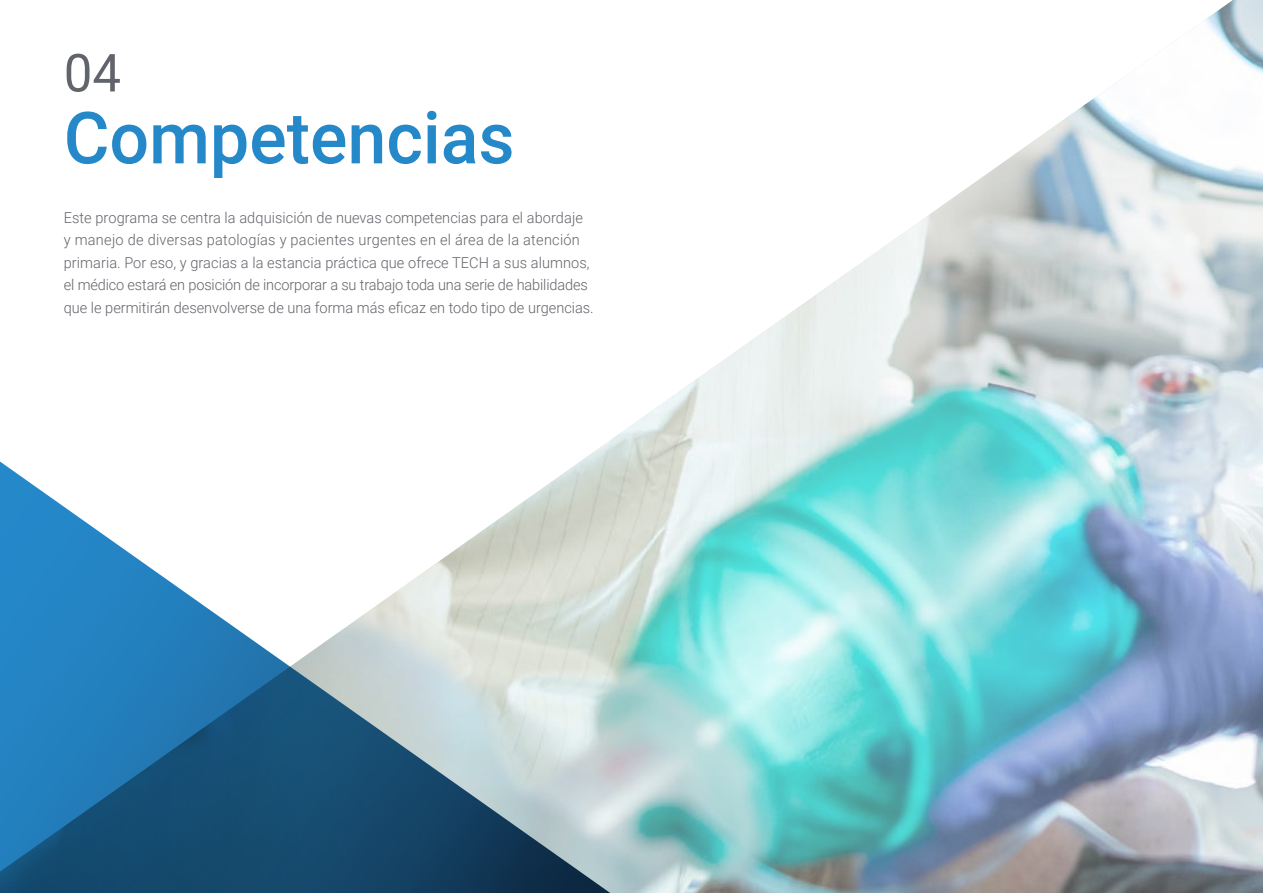
<style>
.page{position:relative;width:1263px;height:893px;background:#fff}
.page>*{position:absolute;margin:0;border:0;box-sizing:border-box;transform-origin:0 0}
.t1{font:500 72px "Roboto";color:#2488c9}
.t2{font:52.5px "Roboto";color:#61646a}
.t3{font:300 15px/22.5px "Roboto";letter-spacing:.005em;color:#61646a}
</style>
<div class="page">
<img style="left:602px;top:0;width:661px;height:893px">
<svg style="left:0;top:446px;width:640px;height:447px"></svg>
<h2 class="t2" style="left:64px;top:36px;width:59px">04</h2>
<h1 class="t1" style="left:64px;top:87px;width:452px">Competencias</h1>
<p class="t3" style="left:64px;top:206px;width:531px">Este programa se centra la adquisición de nuevas competencias para el abordaje<br>y manejo de diversas patologías y pacientes urgentes en el área de la atención primaria. Por eso, y gracias a la estancia práctica que ofrece TECH a sus alumnos, el médico estará en posición de incorporar a su trabajo toda una serie de habilidades que le permitirán desenvolverse de una forma más eficaz en todo tipo de urgencias.</p>
</div>
